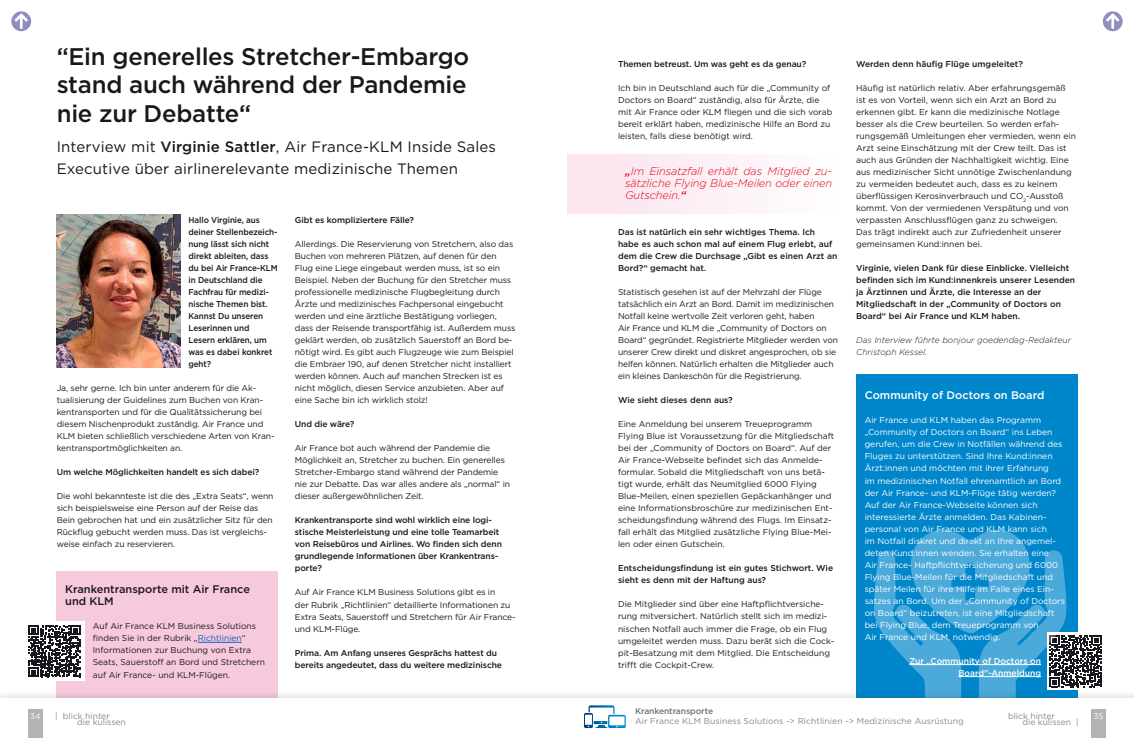
<style>
.page{position:relative;width:1134px;height:738px;background:#fff}
.page>*{position:absolute;margin:0;border:0;box-sizing:border-box;transform-origin:0 0}
.t1{font:500 24px/28.8px "Gotham";letter-spacing:-.01em;color:#1a171c;text-align:justify}
.t2{font:15px/22px "Gotham";letter-spacing:.01em;color:#1a171c}
.t3{font:italic 300 11px/12px "Gotham";letter-spacing:-.01em;color:#e2001a;text-align:justify}
.t4{font:500 11px/12px "Gotham";color:#1a171c}
.t5{font:500 11px "Gotham";color:#fff}
.t6{font:8.5px/12px "Gotham";letter-spacing:-.01em;color:#1a171c}
.t7{font:500 8.5px/12px "Gotham";letter-spacing:-.01em;color:#1a171c}
.t8{font:8.5px/12px "Gotham";color:#fff}
.t9{font:500 8.5px/12px "Gotham";letter-spacing:-.01em;color:#1a171c;scale:.95 1}
.t10{font:8.5px "Gotham";letter-spacing:.01em;color:#87888a}
.t11{font:italic 300 8.5px/12px "Gotham";color:#1a171c}
.t12{font:500 8.5px/12px "Gotham";color:#fff;text-align:right}
.t13{font:500 8.5px "Gotham";letter-spacing:-.01em;color:#707172}
.t14{font:8px "Gotham";color:#fff}
.s1{font-weight:500}
.s2{color:#0563c1}
</style>
<div class="page">
<img style="left:57px;top:214px;width:123px;height:153px">
<div style="left:567px;top:154px;width:272px;height:59px;background:linear-gradient(to right,#fae2ed,#fefefe)"></div>
<div style="left:856px;top:374px;width:221px;height:323px;background:#0086cb"></div>
<div style="left:57px;top:570px;width:221px;height:128px;background:#f7c9dd"></div>
<hr style="left:198px;top:641px;width:44px;height:1px;background:#0563c1">
<svg style="left:1069px;top:632px;width:33px;height:56px"></svg>
<svg style="left:1069px;top:635px;width:32px;height:51px"></svg>
<div style="left:25px;top:621px;width:59px;height:59px;background:linear-gradient(to bottom,#fff,#fbfbfc)"></div>
<svg style="left:29px;top:624px;width:51px;height:52px"></svg>
<svg style="left:874px;top:529px;width:195px;height:159px;fill:#4caada"></svg>
<hr style="left:909px;top:663px;width:132px;height:1px;background:#fff">
<hr style="left:958px;top:675px;width:83px;height:1px;background:#fff">
<div style="left:0;top:688px;width:1134px;height:49px;background:#1a171c;opacity:.6"></div>
<div style="left:0;top:697px;width:1134px;height:40px;background:#fff"></div>
<div style="left:28px;top:708px;width:15px;height:29px;background:#b1b3b4"></div>
<div style="left:1091px;top:708px;width:15px;height:29px;background:#b1b3b4"></div>
<svg style="left:11px;top:11px;width:20px;height:20px"></svg>
<svg style="left:15px;top:13px;width:13px;height:16px"></svg>
<svg style="left:1103px;top:11px;width:20px;height:20px"></svg>
<svg style="left:1106px;top:13px;width:13px;height:16px"></svg>
<svg style="left:584px;top:705px;width:42px;height:22px"></svg>
<h1 class="t1" style="left:57px;top:41px;width:414px">“Ein generelles Stretcher-Embargo stand auch während der Pandemie nie zur Debatte“</h1>
<h2 class="t2" style="left:57px;top:136px;width:441px">Interview mit <span class="s1">Virginie Sattler</span>, Air France-KLM Inside Sales<br>Executive über airlinerelevante medizinische Themen</h2>
<p class="t9" style="left:189px;top:213px;width:95px">Hallo Virginie, aus deiner Stellenbezeich&shy;nung lässt sich nicht direkt ableiten, dass du bei Air France-KLM in Deutschland die<br>Fachfrau für medizi&shy;nische Themen bist.<br>Kannst Du unseren<br>Leserinnen und<br>Lesern erklären, um was es dabei konkret geht?</p>
<p class="t6" style="left:57px;top:381px;width:219px">Ja, sehr gerne. Ich bin unter anderem für die Ak&shy;tualisierung der Guidelines zum Buchen von Kran&shy;kentransporten und für die Qualitätssicherung bei diesem Nischenprodukt zuständig. Air France und KLM bieten schließlich verschiedene Arten von Kran&shy;kentransportmöglichkeiten an.</p>
<p class="t7" style="left:57px;top:466px;width:204px">Um welche Möglichkeiten handelt es sich dabei?</p>
<p class="t6" style="left:57px;top:489px;width:218px">Die wohl bekannteste ist die des „Extra Seats“, wenn sich beispielsweise eine Person auf der Reise das Bein gebrochen hat und ein zusätzlicher Sitz für den Rückflug gebucht werden muss. Das ist vergleichs&shy;weise einfach zu reservieren.</p>
<p class="t4" style="left:65px;top:583px;width:186px">Krankentransporte mit Air France und KLM</p>
<p class="t6" style="left:93px;top:619px;width:174px">Auf Air France KLM Business Solutions finden Sie in der Rubrik „<span class="s2">Richtlinien</span>“ Informationen zur Buchung von Extra Seats, Sauerstoff an Bord und Stretchern auf Air France- und KLM-Flügen.</p>
<p class="t7" style="left:295px;top:214px;width:121px">Gibt es kompliziertere Fälle?</p>
<p class="t6" style="left:295px;top:237px;width:222px">Allerdings. Die Reservierung von Stretchern, also das Buchen von mehreren Plätzen, auf denen für den Flug eine Liege eingebaut werden muss, ist so ein Beispiel. Neben der Buchung für den Stretcher muss professionelle medizinische Flugbegleitung durch Ärzte und medizinisches Fachpersonal eingebucht werden und eine ärztliche Bestätigung vorliegen, dass der Reisende transportfähig ist. Außerdem muss geklärt werden, ob zusätzlich Sauerstoff an Bord be&shy;nötigt wird. Es gibt auch Flugzeuge wie zum Beispiel die Embraer 190, auf denen Stretcher nicht installiert werden können. Auch auf manchen Strecken ist es nicht möglich, diesen Service anzubieten. Aber auf eine Sache bin ich wirklich stolz!</p>
<p class="t7" style="left:295px;top:418px;width:61px">Und die wäre?</p>
<p class="t6" style="left:295px;top:441px;width:217px">Air France bot auch während der Pandemie die Möglichkeit an, Stretcher zu buchen. Ein generelles Stretcher-Embargo stand während der Pandemie nie zur Debatte. Das war alles andere als „normal“ in dieser außergewöhnlichen Zeit.</p>
<p class="t7" style="left:295px;top:514px;width:209px">Krankentransporte sind wohl wirklich eine logi&shy;stische Meisterleistung und eine tolle Teamarbeit von Reisebüros und Airlines. Wo finden sich denn grundlegende Informationen über Krankentrans&shy;porte?</p>
<p class="t6" style="left:295px;top:586px;width:222px">Auf Air France KLM Business Solutions gibt es in<br>der Rubrik „Richtlinien“ detaillierte Informationen zu Extra Seats, Sauerstoff und Stretchern für Air France&shy;und KLM-Flüge.</p>
<p class="t7" style="left:295px;top:646px;width:209px">Prima. Am Anfang unseres Gesprächs hattest du bereits angedeutet, dass du weitere medizinische</p>
<p class="t7" style="left:618px;top:57px;width:190px">Themen betreust. Um was geht es da genau?</p>
<p class="t6" style="left:618px;top:81px;width:216px">Ich bin in Deutschland auch für die „Community of Doctors on Board“ zuständig, also für Ärzte, die mit Air France oder KLM fliegen und die sich vorab bereit erklärt haben, medizinische Hilfe an Bord zu leisten, falls diese benötigt wird.</p>
<p class="t3" style="left:625px;top:165px;width:208px"><span class="s1">„</span>Im Einsatzfall erhält das Mitglied zu&shy;sätzliche Flying Blue-Meilen oder einen Gutschein.<span class="s1">“</span></p>
<p class="t7" style="left:618px;top:226px;width:221px">Das ist natürlich ein sehr wichtiges Thema. Ich habe es auch schon mal auf einem Flug erlebt, auf dem die Crew die Durchsage „Gibt es einen Arzt an Bord?“ gemacht hat.</p>
<p class="t6" style="left:618px;top:285px;width:221px">Statistisch gesehen ist auf der Mehrzahl der Flüge tatsächlich ein Arzt an Bord. Damit im medizinischen Notfall keine wertvolle Zeit verloren geht, haben<br>Air France und KLM die „Community of Doctors on Board“ gegründet. Registrierte Mitglieder werden von unserer Crew direkt und diskret angesprochen, ob sie helfen können. Natürlich erhalten die Mitglieder auch ein kleines Dankeschön für die Registrierung.</p>
<p class="t7" style="left:618px;top:393px;width:116px">Wie sieht dieses denn aus?</p>
<p class="t6" style="left:618px;top:417px;width:218px">Eine Anmeldung bei unserem Treueprogramm Flying Blue ist Voraussetzung für die Mitgliedschaft bei der „Community of Doctors on Board“. Auf der Air France-Webseite befindet sich das Anmelde&shy;formular. Sobald die Mitgliedschaft von uns betä&shy;tigt wurde, erhält das Neumitglied 6000 Flying Blue-Meilen, einen speziellen Gepäckanhänger und eine Informationsbroschüre zur medizinischen Ent&shy;scheidungsfindung während des Flugs. Im Einsatz&shy;fall erhält das Mitglied zusätzliche Flying Blue-Mei&shy;len oder einen Gutschein.</p>
<p class="t7" style="left:618px;top:562px;width:217px">Entscheidungsfindung ist ein gutes Stichwort. Wie sieht es denn mit der Haftung aus?</p>
<p class="t6" style="left:618px;top:597px;width:218px">Die Mitglieder sind über eine Haftpflichtversiche&shy;rung mitversichert. Natürlich stellt sich im medizi&shy;nischen Notfall auch immer die Frage, ob ein Flug umgeleitet werden muss. Dazu berät sich die Cock&shy;pit-Besatzung mit dem Mitglied. Die Entscheidung trifft die Cockpit-Crew.</p>
<p class="t7" style="left:856px;top:58px;width:168px">Werden denn häufig Flüge umgeleitet?</p>
<p class="t6" style="left:856px;top:81px;width:221px">Häufig ist natürlich relativ. Aber erfahrungsgemäß ist es von Vorteil, wenn sich ein Arzt an Bord zu erkennen gibt. Er kann die medizinische Notlage besser als die Crew beurteilen. So werden erfah&shy;rungsgemäß Umleitungen eher vermieden, wenn ein Arzt seine Einschätzung mit der Crew teilt. Das ist auch aus Gründen der Nachhaltigkeit wichtig. Eine aus medizinischer Sicht unnötige Zwischenlandung zu vermeiden bedeutet auch, dass es zu keinem überflüssigen Kerosinverbrauch und CO<sub>2</sub>-Ausstoß kommt. Von der vermiedenen Verspätung und von verpassten Anschlussflügen ganz zu schweigen.<br>Das trägt indirekt auch zur Zufriedenheit unserer gemeinsamen Kund:innen bei.</p>
<p class="t7" style="left:856px;top:262px;width:221px">Virginie, vielen Dank für diese Einblicke. Vielleicht befinden sich im Kund:innenkreis unserer Lesenden ja Ärztinnen und Ärzte, die Interesse an der Mitgliedschaft in der „Community of Doctors on Board“ bei Air France und KLM haben.</p>
<p class="t11" style="left:856px;top:333px;width:216px">Das Interview führte bonjour goedendag-Redakteur<br>Christoph Kessel.</p>
<p class="t5" style="left:865px;top:388px;width:181px">Community of Doctors on Board</p>
<p class="t8" style="left:865px;top:414px;width:202px">Air France und KLM haben das Programm „Community of Doctors on Board“ ins Leben gerufen, um die Crew in Notfällen während des Fluges zu unterstützen. Sind Ihre Kund:innen Ärzt:innen und möchten mit ihrer Erfahrung<br>im medizinischen Notfall ehrenamtlich an Bord der Air France- und KLM-Flüge tätig werden?<br>Auf der Air France-Webseite können sich interessierte Ärzte anmelden. Das Kabinen&shy;personal von Air France und KLM kann sich<br>im Notfall diskret und direkt an Ihre angemel&shy;deten Kund:innen wenden. Sie erhalten eine<br>Air France- Haftpflichtversicherung und 6000<br>Flying Blue-Meilen für die Mitgliedschaft und später Meilen für ihre Hilfe im Falle eines Ein&shy;satzes an Bord. Um der „Community of Doctors on Board“ beizutreten, ist eine Mitgliedschaft bei Flying Blue, dem Treueprogramm von<br>Air France und KLM, notwendig.</p>
<p class="t12" style="left:909px;top:654px;width:133px">Zur „Community of Doctors on<br>Board”-Anmeldung</p>
<p class="t13" style="left:635px;top:704px;width:80px">Krankentransporte</p>
<p class="t10" style="left:635px;top:714px;width:330px">Air France KLM Business Solutions -&gt; Richtlinien -&gt; Medizinische Ausrüstung</p>
<p class="t14" style="left:30px;top:710px;width:12px">34</p>
<p class="t10" style="left:55px;top:710px;width:56px">| blick hinter</p>
<p class="t14" style="left:1093px;top:710px;width:11px">35</p>
<p class="t10" style="left:77px;top:715px;width:50px">die kulissen</p>
<p class="t10" style="left:1008px;top:710px;width:48px">blick hinter</p>
<p class="t10" style="left:1022px;top:715px;width:58px">die kulissen |</p>
</div>
